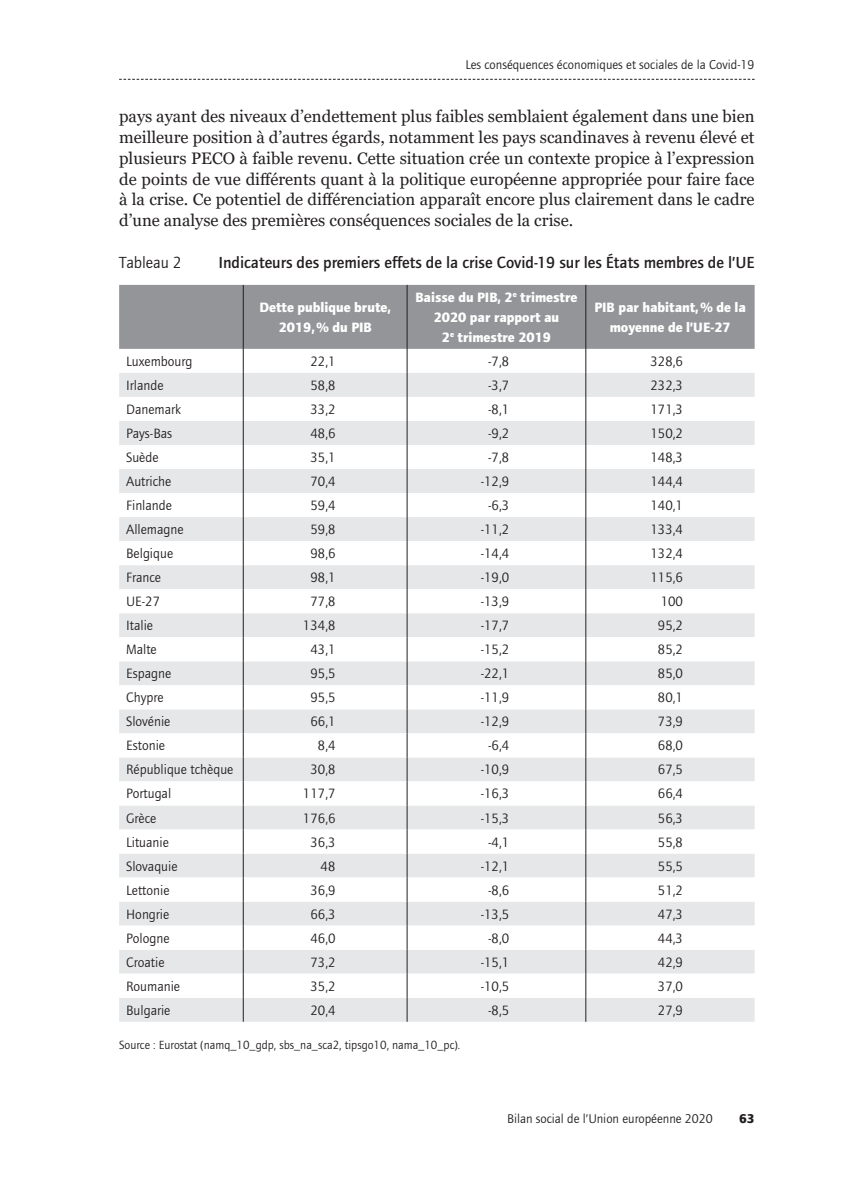
<style>
.page{position:relative;width:844px;height:1191px;background:#fff}
.page>*{position:absolute;margin:0;border:0;box-sizing:border-box;transform-origin:0 0}
.Body_text_Georgia{font:16.62px/20.8px "Georgia";color:#231f20;text-align:justify}
.figure_-_title{font:16.62px "etui Foundry Journal Medium";letter-spacing:-.005em;color:#231f20}
.figure_-_title-2{font:16.62px "etui Foundry Journal book";letter-spacing:-.005em;color:#231f20}
.Table_2_-_14mm{font:14px "etui Foundry Journal book";color:#231f20}
.figure_-_text{font:14px "etui Foundry Journal book";color:#231f20}
.figure_-_text-2{font:14px/19.9px "etui Foundry Journal bold";color:#fff;text-align:center}
.t1{font:13.12px "etui Foundry Journal book";color:#231f20}
.t2{font:13.12px "etui Foundry Journal bold";color:#231f20}
.figure_-_text-3{font:12.25px "etui Foundry Journal book";color:#231f20}
</style>
<div class="page">
<svg style="left:119px;top:79px;width:635px;height:1px"></svg>
<div style="left:119px;top:285px;width:635px;height:64px;background:#939598"></div>
<div style="left:119px;top:373px;width:635px;height:648px;background:#e6e7e9"></div>
<svg style="left:119px;top:397px;width:635px;height:600px"></svg>
<hr style="left:243px;top:285px;width:1px;height:64px;background:#231f20">
<hr style="left:406px;top:285px;width:1px;height:64px;background:#231f20">
<hr style="left:585px;top:285px;width:1px;height:64px;background:#231f20">
<svg style="left:243px;top:349px;width:1px;height:672px"></svg>
<svg style="left:406px;top:349px;width:1px;height:672px"></svg>
<svg style="left:585px;top:349px;width:1px;height:672px"></svg>
<p class="t1" style="left:465px;top:57px;width:291px">Les conséquences économiques et sociales de la Covid-19</p>
<p class="Body_text_Georgia" style="left:119px;top:106px;width:636px">pays ayant des niveaux d’endettement plus faibles semblaient également dans une bien meilleure position à d’autres égards, notamment les pays scandinaves à revenu élevé et plusieurs PECO à faible revenu. Cette situation crée un contexte propice à l’expression de points de vue différents quant à la politique européenne appropriée pour faire face à la crise. Ce potentiel de différenciation apparaît encore plus clairement dans le cadre d’une analyse des premières conséquences sociales de la crise.</p>
<p class="figure_-_title-2" style="left:119px;top:253px;width:64px">Tableau 2</p>
<p class="figure_-_title" style="left:218px;top:253px;width:537px">Indicateurs des premiers effets de la crise Covid‑19 sur les États membres de l’UE</p>
<p class="figure_-_text-2" style="left:259px;top:297px;width:133px">Dette publique brute,<br>2019,% du PIB</p>
<p class="figure_-_text-2" style="left:415px;top:287px;width:163px">Baisse du PIB, 2<sup>e</sup> trimestre<br>2020 par rapport au<br>2<sup>e</sup> trimestre 2019</p>
<p class="figure_-_text-2" style="left:594px;top:297px;width:153px">PIB par habitant,% de la moyenne de l’UE-27</p>
<p class="figure_-_text" style="left:126px;top:353px;width:68px">Luxembourg</p>
<p class="Table_2_-_14mm" style="left:310px;top:353px;width:27px">22,1</p>
<p class="Table_2_-_14mm" style="left:488px;top:353px;width:23px">-7,8</p>
<p class="Table_2_-_14mm" style="left:650px;top:353px;width:34px">328,6</p>
<p class="figure_-_text" style="left:126px;top:377px;width:39px">Irlande</p>
<p class="Table_2_-_14mm" style="left:310px;top:377px;width:27px">58,8</p>
<p class="Table_2_-_14mm" style="left:488px;top:377px;width:23px">-3,7</p>
<p class="Table_2_-_14mm" style="left:650px;top:377px;width:34px">232,3</p>
<p class="figure_-_text" style="left:126px;top:401px;width:56px">Danemark</p>
<p class="Table_2_-_14mm" style="left:310px;top:401px;width:27px">33,2</p>
<p class="Table_2_-_14mm" style="left:488px;top:401px;width:23px">-8,1</p>
<p class="Table_2_-_14mm" style="left:650px;top:401px;width:34px">171,3</p>
<p class="figure_-_text" style="left:126px;top:426px;width:48px">Pays-Bas</p>
<p class="Table_2_-_14mm" style="left:310px;top:426px;width:27px">48,6</p>
<p class="Table_2_-_14mm" style="left:488px;top:426px;width:23px">-9,2</p>
<p class="Table_2_-_14mm" style="left:650px;top:426px;width:34px">150,2</p>
<p class="figure_-_text" style="left:126px;top:450px;width:34px">Suède</p>
<p class="Table_2_-_14mm" style="left:310px;top:450px;width:27px">35,1</p>
<p class="Table_2_-_14mm" style="left:488px;top:450px;width:23px">-7,8</p>
<p class="Table_2_-_14mm" style="left:650px;top:450px;width:34px">148,3</p>
<p class="figure_-_text" style="left:126px;top:474px;width:47px">Autriche</p>
<p class="Table_2_-_14mm" style="left:310px;top:474px;width:27px">70,4</p>
<p class="Table_2_-_14mm" style="left:480px;top:474px;width:30px">-12,9</p>
<p class="Table_2_-_14mm" style="left:650px;top:474px;width:34px">144,4</p>
<p class="figure_-_text" style="left:126px;top:498px;width:47px">Finlande</p>
<p class="Table_2_-_14mm" style="left:310px;top:498px;width:27px">59,4</p>
<p class="Table_2_-_14mm" style="left:488px;top:498px;width:23px">-6,3</p>
<p class="Table_2_-_14mm" style="left:650px;top:498px;width:34px">140,1</p>
<p class="figure_-_text" style="left:126px;top:522px;width:59px">Allemagne</p>
<p class="Table_2_-_14mm" style="left:310px;top:522px;width:27px">59,8</p>
<p class="Table_2_-_14mm" style="left:480px;top:522px;width:30px">-11,2</p>
<p class="Table_2_-_14mm" style="left:650px;top:522px;width:34px">133,4</p>
<p class="figure_-_text" style="left:126px;top:546px;width:49px">Belgique</p>
<p class="Table_2_-_14mm" style="left:310px;top:546px;width:27px">98,6</p>
<p class="Table_2_-_14mm" style="left:480px;top:546px;width:30px">-14,4</p>
<p class="Table_2_-_14mm" style="left:650px;top:546px;width:34px">132,4</p>
<p class="figure_-_text" style="left:126px;top:570px;width:36px">France</p>
<p class="Table_2_-_14mm" style="left:310px;top:570px;width:27px">98,1</p>
<p class="Table_2_-_14mm" style="left:480px;top:570px;width:30px">-19,0</p>
<p class="Table_2_-_14mm" style="left:650px;top:570px;width:34px">115,6</p>
<p class="figure_-_text" style="left:126px;top:594px;width:36px">UE-27</p>
<p class="Table_2_-_14mm" style="left:310px;top:594px;width:27px">77,8</p>
<p class="Table_2_-_14mm" style="left:480px;top:594px;width:30px">-13,9</p>
<p class="Table_2_-_14mm" style="left:660px;top:594px;width:24px">100</p>
<p class="figure_-_text" style="left:126px;top:618px;width:28px">Italie</p>
<p class="Table_2_-_14mm" style="left:303px;top:618px;width:34px">134,8</p>
<p class="Table_2_-_14mm" style="left:480px;top:618px;width:30px">-17,7</p>
<p class="Table_2_-_14mm" style="left:657px;top:618px;width:27px">95,2</p>
<p class="figure_-_text" style="left:126px;top:642px;width:32px">Malte</p>
<p class="Table_2_-_14mm" style="left:310px;top:642px;width:27px">43,1</p>
<p class="Table_2_-_14mm" style="left:480px;top:642px;width:30px">-15,2</p>
<p class="Table_2_-_14mm" style="left:657px;top:642px;width:27px">85,2</p>
<p class="figure_-_text" style="left:126px;top:666px;width:47px">Espagne</p>
<p class="Table_2_-_14mm" style="left:310px;top:666px;width:27px">95,5</p>
<p class="Table_2_-_14mm" style="left:480px;top:666px;width:30px">-22,1</p>
<p class="Table_2_-_14mm" style="left:657px;top:666px;width:27px">85,0</p>
<p class="figure_-_text" style="left:126px;top:690px;width:39px">Chypre</p>
<p class="Table_2_-_14mm" style="left:310px;top:690px;width:27px">95,5</p>
<p class="Table_2_-_14mm" style="left:480px;top:690px;width:30px">-11,9</p>
<p class="Table_2_-_14mm" style="left:657px;top:690px;width:27px">80,1</p>
<p class="figure_-_text" style="left:126px;top:714px;width:46px">Slovénie</p>
<p class="Table_2_-_14mm" style="left:310px;top:714px;width:27px">66,1</p>
<p class="Table_2_-_14mm" style="left:480px;top:714px;width:30px">-12,9</p>
<p class="Table_2_-_14mm" style="left:657px;top:714px;width:27px">73,9</p>
<p class="figure_-_text" style="left:126px;top:738px;width:40px">Estonie</p>
<p class="Table_2_-_14mm" style="left:318px;top:738px;width:19px">8,4</p>
<p class="Table_2_-_14mm" style="left:488px;top:738px;width:23px">-6,4</p>
<p class="Table_2_-_14mm" style="left:657px;top:738px;width:27px">68,0</p>
<p class="figure_-_text" style="left:126px;top:762px;width:109px">République tchèque</p>
<p class="Table_2_-_14mm" style="left:310px;top:762px;width:27px">30,8</p>
<p class="Table_2_-_14mm" style="left:480px;top:762px;width:30px">-10,9</p>
<p class="Table_2_-_14mm" style="left:657px;top:762px;width:27px">67,5</p>
<p class="figure_-_text" style="left:126px;top:786px;width:47px">Portugal</p>
<p class="Table_2_-_14mm" style="left:303px;top:786px;width:34px">117,7</p>
<p class="Table_2_-_14mm" style="left:480px;top:786px;width:30px">-16,3</p>
<p class="Table_2_-_14mm" style="left:657px;top:786px;width:27px">66,4</p>
<p class="figure_-_text" style="left:126px;top:810px;width:32px">Grèce</p>
<p class="Table_2_-_14mm" style="left:303px;top:810px;width:34px">176,6</p>
<p class="Table_2_-_14mm" style="left:480px;top:810px;width:30px">-15,3</p>
<p class="Table_2_-_14mm" style="left:657px;top:810px;width:27px">56,3</p>
<p class="figure_-_text" style="left:126px;top:834px;width:44px">Lituanie</p>
<p class="Table_2_-_14mm" style="left:310px;top:834px;width:27px">36,3</p>
<p class="Table_2_-_14mm" style="left:488px;top:834px;width:23px">-4,1</p>
<p class="Table_2_-_14mm" style="left:657px;top:834px;width:27px">55,8</p>
<p class="figure_-_text" style="left:126px;top:858px;width:53px">Slovaquie</p>
<p class="Table_2_-_14mm" style="left:320px;top:858px;width:16px">48</p>
<p class="Table_2_-_14mm" style="left:480px;top:858px;width:30px">-12,1</p>
<p class="Table_2_-_14mm" style="left:657px;top:858px;width:27px">55,5</p>
<p class="figure_-_text" style="left:126px;top:882px;width:45px">Lettonie</p>
<p class="Table_2_-_14mm" style="left:310px;top:882px;width:27px">36,9</p>
<p class="Table_2_-_14mm" style="left:488px;top:882px;width:23px">-8,6</p>
<p class="Table_2_-_14mm" style="left:657px;top:882px;width:27px">51,2</p>
<p class="figure_-_text" style="left:126px;top:906px;width:45px">Hongrie</p>
<p class="Table_2_-_14mm" style="left:310px;top:906px;width:27px">66,3</p>
<p class="Table_2_-_14mm" style="left:480px;top:906px;width:30px">-13,5</p>
<p class="Table_2_-_14mm" style="left:657px;top:906px;width:27px">47,3</p>
<p class="figure_-_text" style="left:126px;top:930px;width:45px">Pologne</p>
<p class="Table_2_-_14mm" style="left:310px;top:930px;width:27px">46,0</p>
<p class="Table_2_-_14mm" style="left:488px;top:930px;width:23px">-8,0</p>
<p class="Table_2_-_14mm" style="left:657px;top:930px;width:27px">44,3</p>
<p class="figure_-_text" style="left:126px;top:954px;width:40px">Croatie</p>
<p class="Table_2_-_14mm" style="left:310px;top:954px;width:27px">73,2</p>
<p class="Table_2_-_14mm" style="left:480px;top:954px;width:30px">-15,1</p>
<p class="Table_2_-_14mm" style="left:657px;top:954px;width:27px">42,9</p>
<p class="figure_-_text" style="left:126px;top:978px;width:55px">Roumanie</p>
<p class="Table_2_-_14mm" style="left:310px;top:978px;width:27px">35,2</p>
<p class="Table_2_-_14mm" style="left:480px;top:978px;width:30px">-10,5</p>
<p class="Table_2_-_14mm" style="left:657px;top:978px;width:27px">37,0</p>
<p class="figure_-_text" style="left:126px;top:1002px;width:46px">Bulgarie</p>
<p class="Table_2_-_14mm" style="left:310px;top:1002px;width:27px">20,4</p>
<p class="Table_2_-_14mm" style="left:488px;top:1002px;width:23px">-8,5</p>
<p class="Table_2_-_14mm" style="left:657px;top:1002px;width:27px">27,9</p>
<p class="figure_-_text-3" style="left:119px;top:1038px;width:342px">Source : Eurostat (namq_10_gdp, sbs_na_sca2, tipsgo10, nama_10_pc).</p>
<p class="t1" style="left:507px;top:1111px;width:207px">Bilan social de l’Union européenne 2020</p>
<p class="t2" style="left:739px;top:1110px;width:17px">63</p>
</div>
